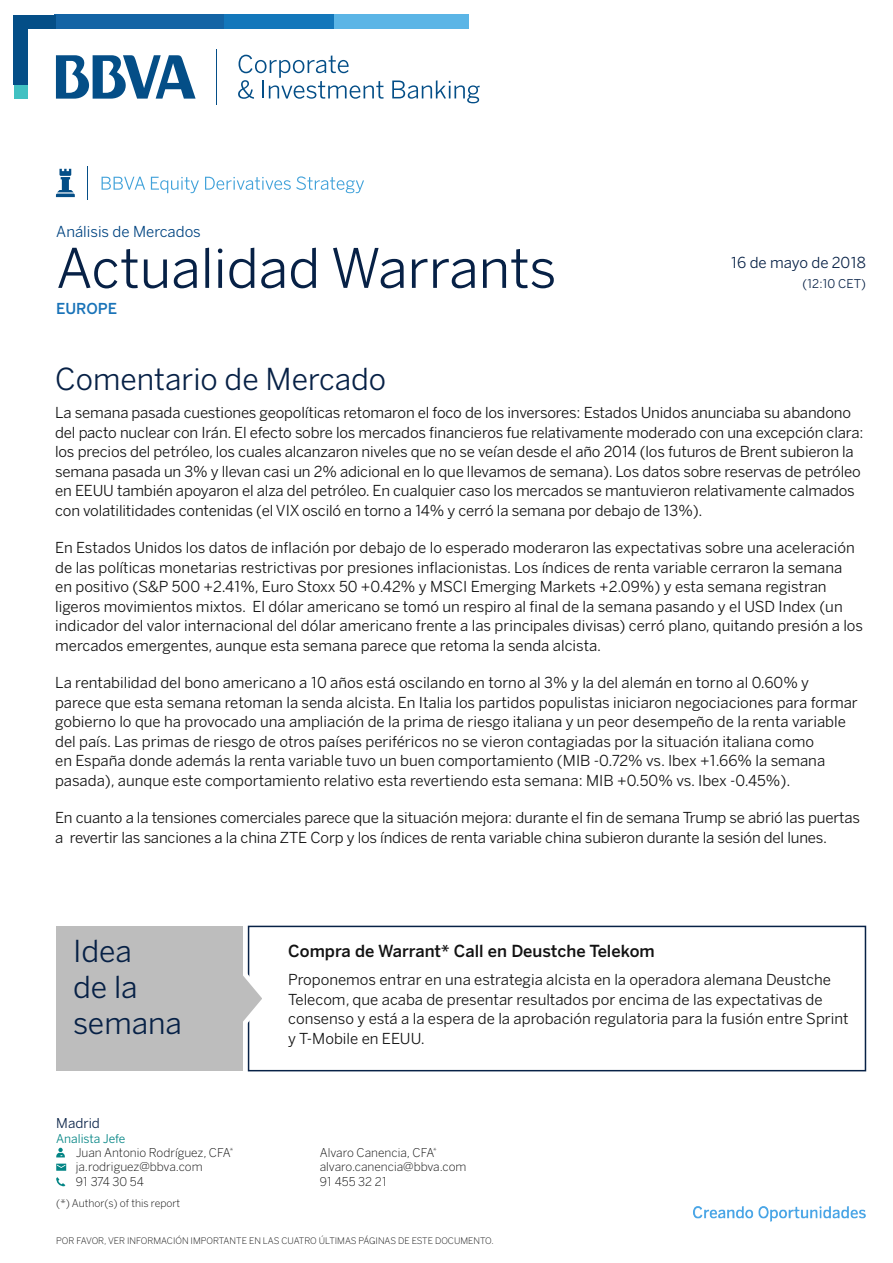
<style>
.page{position:relative;width:893px;height:1263px;background:#fff}
.page>*{position:absolute;margin:0;border:0;box-sizing:border-box;transform-origin:0 0}
.t1{font:54px "BBVA Benton Sans";color:#072146}
.Titulos{font:30px "BBVA Benton Sans";color:#072146}
.Idea{font:30px/36px "BBVA Benton Sans";color:#072146}
.Título_Idea{font:300 16.5px "BBVA Benton Sans";color:#121212}
.Texto{font:15px/19.5px "BBVA Benton Sans";letter-spacing:-.01em;color:#121212}
.Texto_Idea{font:15px/19.5px "BBVA Benton Sans";color:#121212}
.t2{font:15px "BBVA Benton Sans";color:#004481}
.Fecha_portada{font:15px "BBVA Benton Sans";color:#072146}
.t3{font:300 15px "BBVA Benton Sans";color:#1973b8}
.t4{font:13.5px "BBVA Benton Sans";color:#072146}
.t5{font:300 12px/14.4px "BBVA Benton Sans";color:#121212}
.Fecha_portada-2{font:12px "BBVA Benton Sans";color:#072146}
.t6{font:300 10.5px "BBVA Benton Sans";color:#121212}
.t7{font:300 9px "BBVA Benton Sans";color:#121212}
.s1{font-weight:400;color:#028484}
</style>
<div class="page">
<hr style="left:217px;top:49px;width:1px;height:56px;background:#044e87">
<svg style="left:56px;top:55px;width:140px;height:44px"></svg>
<svg style="left:238px;top:55px;width:146px;height:44px"></svg>
<svg style="left:392px;top:80px;width:88px;height:23px"></svg>
<div style="left:223px;top:15px;width:112px;height:14px;background:#1377bb"></div>
<div style="left:335px;top:15px;width:134px;height:14px;background:#5bb5e6"></div>
<div style="left:54px;top:15px;width:169px;height:14px;background:#1464a5"></div>
<div style="left:14px;top:85px;width:14px;height:14px;background:#41c1c2"></div>
<div style="left:14px;top:15px;width:14px;height:70px;background:#044e87"></div>
<div style="left:14px;top:15px;width:42px;height:14px;background:#044e87"></div>
<svg style="left:102px;top:177px;width:43px;height:13px"></svg>
<svg style="left:151px;top:177px;width:48px;height:16px"></svg>
<hr style="left:87px;top:166px;width:1px;height:34px;background:#044e87">
<svg style="left:56px;top:169px;width:19px;height:28px"></svg>
<svg style="left:205px;top:176px;width:159px;height:17px"></svg>
<svg style="left:56px;top:1163px;width:10px;height:8px"></svg>
<svg style="left:56px;top:1148px;width:9px;height:9px"></svg>
<svg style="left:56px;top:1177px;width:9px;height:9px"></svg>
<img style="left:693px;top:1207px;width:172px;height:15px">
<div style="left:248px;top:926px;width:618px;height:145px;border:2px solid #072146"></div>
<svg style="left:243px;top:951px;width:19px;height:94px"></svg>
<div style="left:57px;top:926px;width:186px;height:144px;background:#bdbdbd"></div>
<p class="t2" style="left:56px;top:223px;width:146px">Análisis de Mercados</p>
<h1 class="t1" style="left:56px;top:236px;width:502px">Actualidad Warrants</h1>
<p class="t3" style="left:56px;top:299px;width:62px">EUROPE</p>
<p class="Fecha_portada" style="left:731px;top:254px;width:137px">16 de mayo de 2018</p>
<p class="Fecha_portada-2" style="left:802px;top:276px;width:65px">(12:10 CET)</p>
<p class="Titulos" style="left:55px;top:361px;width:332px">Comentario de Mercado</p>
<p class="Texto" style="left:55px;top:403px;width:810px">La semana pasada cuestiones geopolíticas retomaron el foco de los inversores: Estados Unidos anunciaba su abandono del pacto nuclear con Irán. El efecto sobre los mercados financieros fue relativamente moderado con una excepción clara: los precios del petróleo, los cuales alcanzaron niveles que no se veían desde el año 2014 (los futuros de Brent subieron la semana pasada un 3% y llevan casi un 2% adicional en lo que llevamos de semana). Los datos sobre reservas de petróleo en EEUU también apoyaron el alza del petróleo. En cualquier caso los mercados se mantuvieron relativamente calmados con volatilitidades contenidas (el VIX osciló en torno a 14% y cerró la semana por debajo de 13%).</p>
<p class="Texto" style="left:55px;top:538px;width:809px">En Estados Unidos los datos de inflación por debajo de lo esperado moderaron las expectativas sobre una aceleración de las políticas monetarias restrictivas por presiones inflacionistas. Los índices de renta variable cerraron la semana<br>en positivo (S&amp;P 500 +2.41%, Euro Stoxx 50 +0.42% y MSCI Emerging Markets +2.09%) y esta semana registran ligeros movimientos mixtos. El dólar americano se tomó un respiro al final de la semana pasando y el USD Index (un indicador del valor internacional del dólar americano frente a las principales divisas) cerró plano, quitando presión a los mercados emergentes, aunque esta semana parece que retoma la senda alcista.</p>
<p class="Texto" style="left:55px;top:673px;width:804px">La rentabilidad del bono americano a 10 años está oscilando en torno al 3% y la del alemán en torno al 0.60% y parece que esta semana retoman la senda alcista. En Italia los partidos populistas iniciaron negociaciones para formar gobierno lo que ha provocado una ampliación de la prima de riesgo italiana y un peor desempeño de la renta variable del país. Las primas de riesgo de otros países periféricos no se vieron contagiadas por la situación italiana como<br>en España donde además la renta variable tuvo un buen comportamiento (MIB -0.72% vs. Ibex +1.66% la semana pasada), aunque este comportamiento relativo esta revertiendo esta semana: MIB +0.50% vs. Ibex -0.45%).</p>
<p class="Texto" style="left:55px;top:808px;width:806px">En cuanto a la tensiones comerciales parece que la situación mejora: durante el fin de semana Trump se abrió las puertas a revertir las sanciones a la china ZTE Corp y los índices de renta variable china subieron durante la sesión del lunes.</p>
<p class="Idea" style="left:73px;top:933px;width:110px">Idea<br>de la semana</p>
<p class="t4" style="left:56px;top:1115px;width:45px">Madrid</p>
<p class="t5" style="left:76px;top:1131px;width:159px;text-indent:-20px"><span class="s1">Analista Jefe<br></span>Juan Antonio Rodríguez, CFA<sup>* </sup>ja.rodriguez@bbva.com<br>91 374 30 54</p>
<p class="t6" style="left:56px;top:1197px;width:125px">(*) Author(s) of this report</p>
<p class="Título_Idea" style="left:288px;top:940px;width:368px">Compra de Warrant* Call en Deustche Telekom</p>
<p class="Texto_Idea" style="left:288px;top:970px;width:562px">Proponemos entrar en una estrategia alcista en la operadora alemana Deustche Telecom, que acaba de presentar resultados por encima de las expectativas de consenso y está a la espera de la aprobación regulatoria para la fusión entre Sprint y T-Mobile en EEUU.</p>
<p class="t5" style="left:320px;top:1145px;width:148px">Alvaro Canencia, CFA<sup>* </sup>alvaro.canencia@bbva.com<br>91 455 32 21</p>
<p class="t7" style="left:56px;top:1235px;width:439px">POR FAVOR, VER INFORMACIÓN IMPORTANTE EN LAS CUATRO ÚLTIMAS PÁGINAS DE ESTE DOCUMENTO.</p>
</div>
